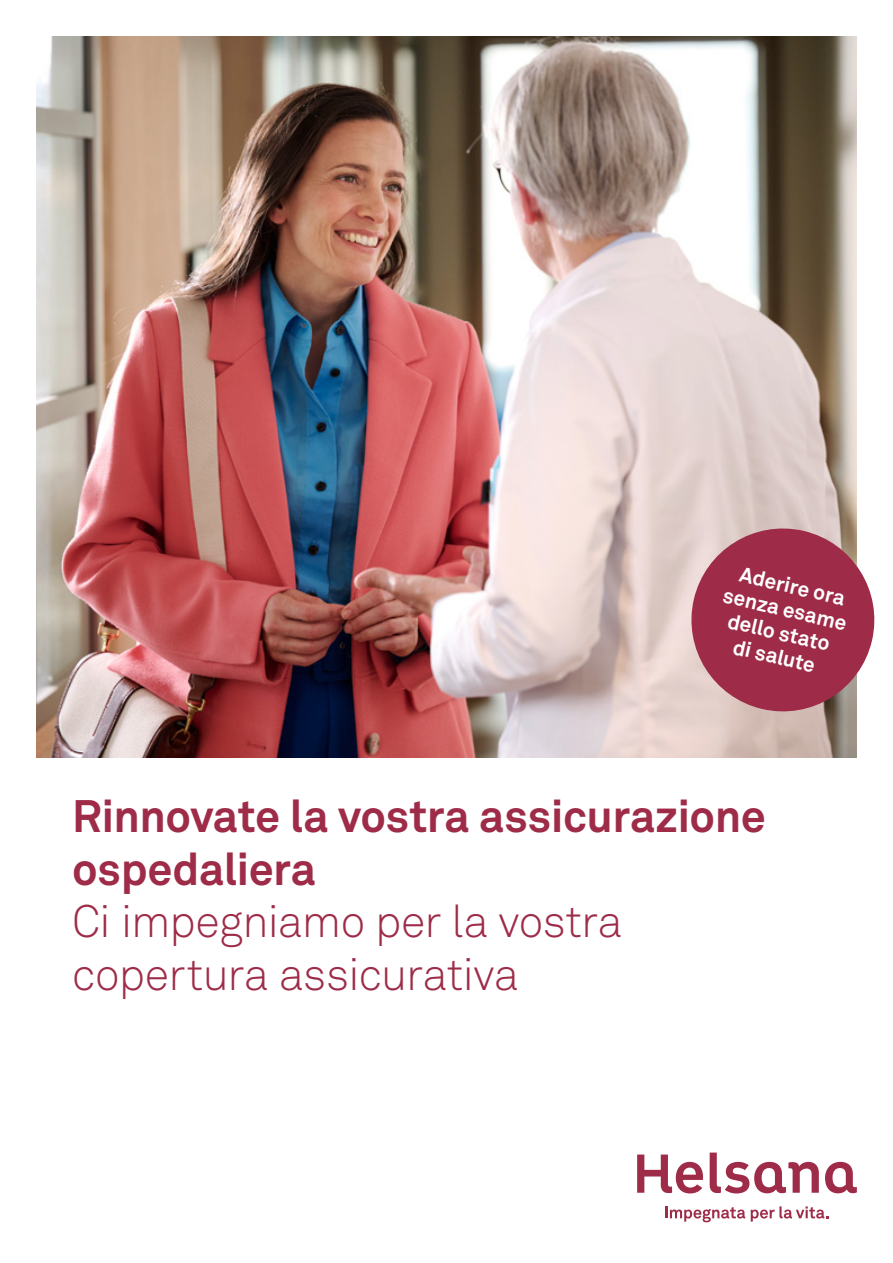
<style>
.page{position:relative;width:893px;height:1263px;background:#fff}
.page>*{position:absolute;margin:0;border:0;box-sizing:border-box;transform-origin:0 0}
.t1{font:300 45px/52.5px "Akkurat Helsana";letter-spacing:-.02em;color:#9e2c48}
.t2{font:700 45px/52.5px "Akkurat Helsana";letter-spacing:-.01em;color:#9e2c48}
.t3{font:700 21px/24px "Akkurat Helsana";color:#fff;text-align:center}
</style>
<div class="page">
<img style="left:36px;top:36px;width:821px;height:722px">
<svg style="left:682px;top:519px;width:193px;height:201px;background:#b26071"></svg>
<svg style="left:666px;top:1206px;width:79px;height:16px"></svg>
<svg style="left:751px;top:1206px;width:78px;height:15px"></svg>
<svg style="left:637px;top:1154px;width:66px;height:39px"></svg>
<svg style="left:710px;top:1152px;width:109px;height:41px"></svg>
<svg style="left:825px;top:1162px;width:32px;height:31px"></svg>
<p class="t3" style="left:732px;top:559px;width:128px;rotate:13deg">Aderire ora senza esame dello stato di salute</p>
<p class="t2" style="left:72px;top:790px;width:695px">Rinnovate la vostra assicurazione ospedaliera</p>
<p class="t1" style="left:72px;top:895px;width:552px">Ci impegniamo per la vostra copertura assicurativa</p>
</div>
